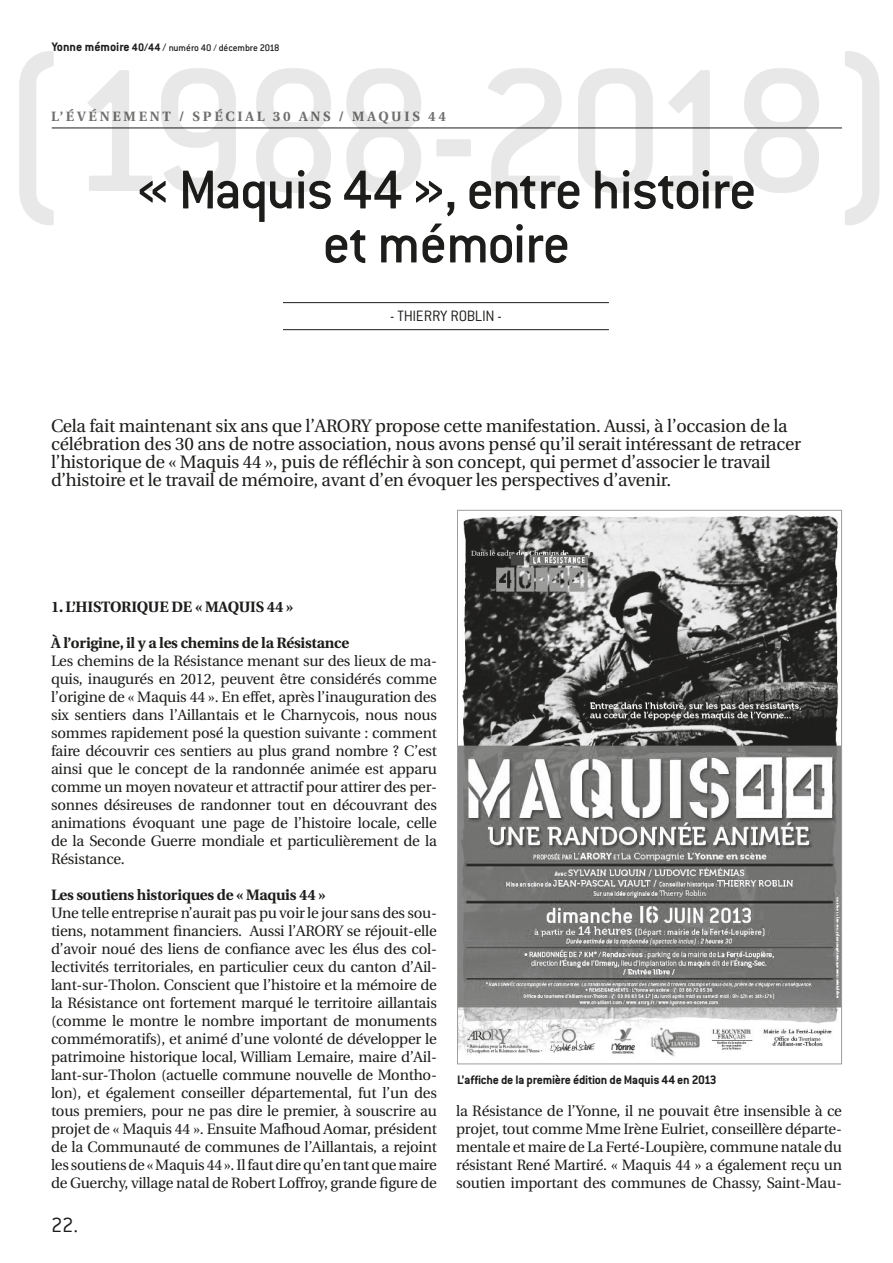
<style>
.page{position:relative;width:893px;height:1263px;background:#fff}
.page>*{position:absolute;margin:0;border:0;box-sizing:border-box;transform-origin:0 0}
.t1{font:500 60px/54px "Conduit ITC";letter-spacing:-.015em;color:#1d1d1b;text-align:center}
.t2{font:300 22.5px "Conduit ITC";color:#1d1d1b}
.t3{font:18px/18px "Utopia";letter-spacing:-.015em;color:#1d1d1b}
.t4{font:300 16.5px "Conduit ITC";letter-spacing:-.02em;color:#1d1d1b}
.t5{font:15px/18px "Utopia";letter-spacing:-.015em;color:#1d1d1b;text-align:justify}
.t6{font:700 15px "Utopia";letter-spacing:-.015em;color:#1d1d1b}
.t7{font:700 13.5px "Conduit ITC";letter-spacing:-.015em;color:#1d1d1b}
.t8{font:700 13.5px "Utopia";letter-spacing:.2em;color:#70706f}
.t9{font:500 10.5px "Conduit ITC";letter-spacing:-.01em;color:#1d1d1b}
.s1{font-weight:700;font-size:13.5px}
.s2{font-weight:700;font-size:12px}
.s3{font-size:12px}
</style>
<div class="page">
<hr style="left:283px;top:302px;width:326px;height:1px;background:#1d1d1b">
<hr style="left:283px;top:329px;width:326px;height:1px;background:#1d1d1b">
<svg style="left:457px;top:510px;width:385px;height:554px;background:#898989"></svg>
<svg style="left:19px;top:51px;width:860px;height:174px"></svg>
<p class="t9" style="left:52px;top:42px;width:229px"><span class="s1">Yonne mémoire</span> <span class="s2">40/44</span> <span class="s3">/</span> numéro 40 / décembre 2018</p>
<p class="t8" style="left:51px;top:108px;width:396px">L’ÉVÉNEMENT / SPÉCIAL 30 ANS / MAQUIS 44</p>
<h1 class="t1" style="left:136px;top:162px;width:622px">« Maquis 44 », entre histoire et mémoire</h1>
<p class="t4" style="left:390px;top:307px;width:113px">- THIERRY ROBLIN -</p>
<p class="t3" style="left:51px;top:417px;width:751px">Cela fait maintenant six ans que l’ARORY propose cette manifestation. Aussi, à l’occasion de la célébration des 30 ans de notre association, nous avons pensé qu’il serait intéressant de retracer l’historique de « Maquis 44 », puis de réfléchir à son concept, qui permet d’associer le travail d’histoire et le travail de mémoire, avant d’en évoquer les perspectives d’avenir.</p>
<p class="t6" style="left:51px;top:598px;width:244px">1. L’HISTORIQUE DE « MAQUIS 44 »</p>
<p class="t6" style="left:51px;top:634px;width:300px">À l’origine, il y a les chemins de la Résistance</p>
<p class="t5" style="left:51px;top:652px;width:387px">Les chemins de la Résistance menant sur des lieux de ma&shy;quis, inaugurés en 2012, peuvent être considérés comme l’origine de « Maquis 44 ». En effet, après l’inauguration des six sentiers dans l’Aillantais et le Charnycois, nous nous sommes rapidement posé la question suivante : comment faire découvrir ces sentiers au plus grand nombre ? C’est ainsi que le concept de la randonnée animée est apparu comme un moyen novateur et attractif pour attirer des per&shy;sonnes désireuses de randonner tout en découvrant des animations évoquant une page de l’histoire locale, celle de la Seconde Guerre mondiale et particulièrement de la Résistance.</p>
<p class="t6" style="left:51px;top:886px;width:276px">Les soutiens historiques de « Maquis 44 »</p>
<p class="t5" style="left:51px;top:904px;width:387px">Une telle entreprise n’aurait pas pu voir le jour sans des sou&shy;tiens, notamment financiers. Aussi l’ARORY se réjouit-elle d’avoir noué des liens de confiance avec les élus des col&shy;lectivités territoriales, en particulier ceux du canton d’Ail&shy;lant-sur-Tholon. Conscient que l’histoire et la mémoire de la Résistance ont fortement marqué le territoire aillantais (comme le montre le nombre important de monuments commémoratifs), et animé d’une volonté de développer le patrimoine historique local, William Lemaire, maire d’Ail&shy;lant-sur-Tholon (actuelle commune nouvelle de Montho&shy;lon), et également conseiller départemental, fut l’un des tous premiers, pour ne pas dire le premier, à souscrire au projet de « Maquis 44 ». Ensuite Mafhoud Aomar, président de la Communauté de communes de l’Aillantais, a rejoint les soutiens de « Maquis 44 ». Il faut dire qu’en tant que maire de Guerchy, village natal de Robert Loffroy, grande figure de</p>
<h2 class="t2" style="left:51px;top:1213px;width:29px">22.</h2>
<p class="t7" style="left:457px;top:1072px;width:261px">L’affiche de la première édition de Maquis 44 en 2013</p>
<p class="t5" style="left:456px;top:1102px;width:387px">la Résistance de l’Yonne, il ne pouvait être insensible à ce projet, tout comme Mme Irène Eulriet, conseillère départe&shy;mentale et maire de La Ferté-Loupière, commune natale du résistant René Martiré. « Maquis 44 » a également reçu un soutien important des communes de Chassy, Saint-Mau-</p>
</div>
